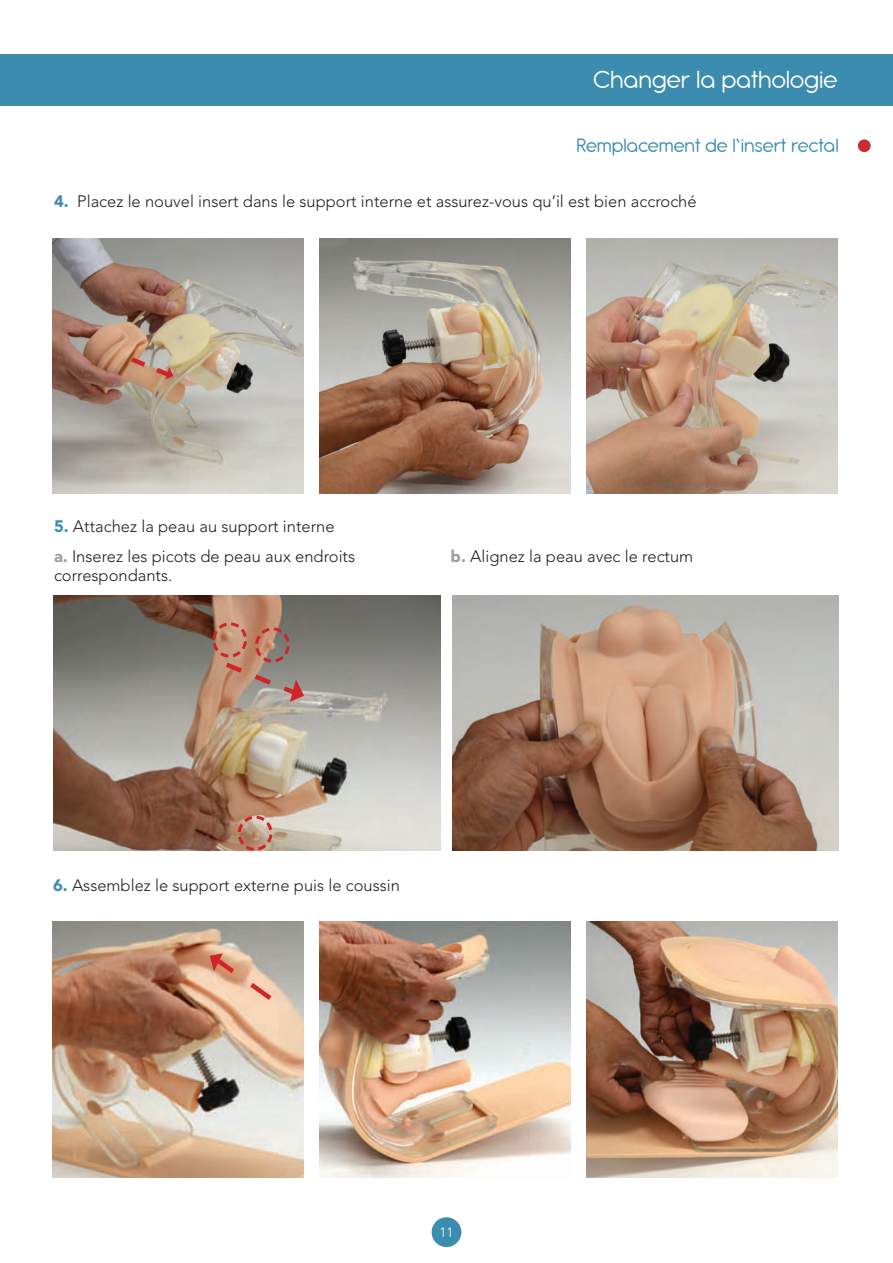
<style>
.page{position:relative;width:893px;height:1263px;background:#fff}
.page>*{position:absolute;margin:0;border:0;box-sizing:border-box;transform-origin:0 0}
.t1{font:27px "Antipasto Pro";color:#fff}
.t2{font:21px "Antipasto Pro";color:#3b8caf}
.t3{font:300 16.5px/19.8px "Avenir LT Std";color:#231f20}
.t4{font:300 13.5px "Avenir LT Std";color:#fff}
.s1{font-weight:900;color:#3c8daf}
.s2{font-weight:900;color:#999ca2}
</style>
<div class="page">
<div style="left:432px;top:1217px;width:29px;height:30px;background:#3b8caf;border-radius:50%"></div>
<div style="left:0;top:54px;width:893px;height:51px;background:#3b8caf"></div>
<div style="left:858px;top:139px;width:13px;height:13px;background:#c92d31;border-radius:50%"></div>
<img style="left:54px;top:596px;width:387px;height:255px">
<img style="left:452px;top:596px;width:387px;height:255px">
<img style="left:53px;top:922px;width:251px;height:255px">
<img style="left:53px;top:238px;width:251px;height:255px">
<img style="left:320px;top:922px;width:251px;height:255px">
<img style="left:320px;top:238px;width:251px;height:255px">
<img style="left:587px;top:922px;width:251px;height:255px">
<img style="left:587px;top:238px;width:251px;height:255px">
<svg style="left:126px;top:353px;width:49px;height:28px"></svg>
<svg style="left:208px;top:952px;width:68px;height:52px;background:#deb098"></svg>
<svg style="left:236px;top:814px;width:38px;height:37px"></svg>
<svg style="left:211px;top:620px;width:94px;height:82px;background:#ac8474"></svg>
<p class="t1" style="left:594px;top:65px;width:245px">Changer la pathologie</p>
<p class="t2" style="left:576px;top:134px;width:264px">Remplacement de l’insert rectal</p>
<p class="t3" style="left:54px;top:192px;width:644px"><span class="s1">4.</span> Placez le nouvel insert dans le support interne et assurez-vous qu’il est bien accroché</p>
<p class="t3" style="left:54px;top:516px;width:282px"><span class="s1">5.</span> Attachez la peau au support interne</p>
<p class="t3" style="left:54px;top:546px;width:303px"><span class="s2">a.</span> Inserez les picots de peau aux endroits correspondants.</p>
<p class="t3" style="left:451px;top:546px;width:244px"><span class="s2">b.</span> Alignez la peau avec le rectum</p>
<p class="t3" style="left:53px;top:875px;width:348px"><span class="s1">6.</span> Assemblez le support externe puis le coussin</p>
<p class="t4" style="left:439px;top:1225px;width:16px">11</p>
</div>
